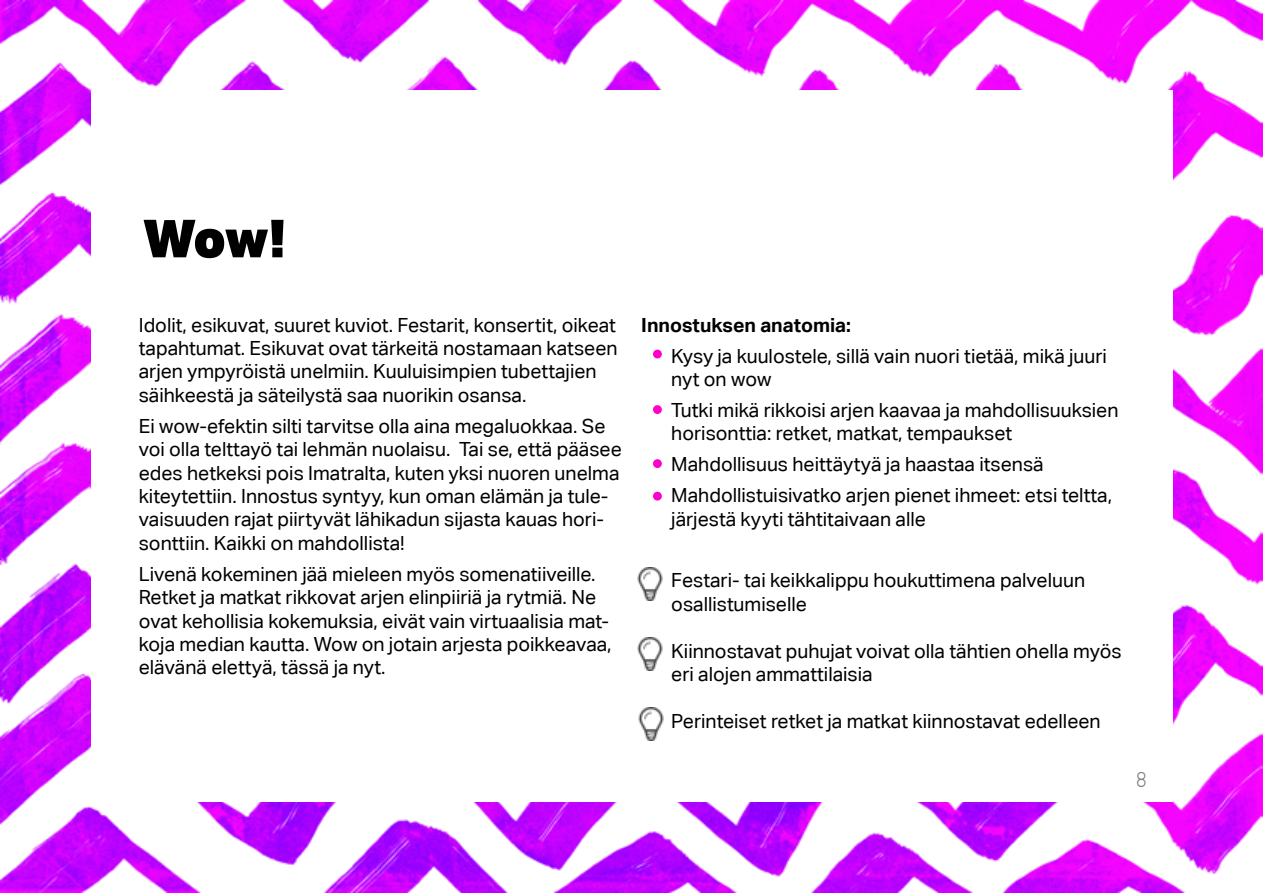
<style>
.page{position:relative;width:1263px;height:893px;background:#fff}
.page>*{position:absolute;margin:0;border:0;box-sizing:border-box;transform-origin:0 0}
.t1{font:900 52.5px "Aktiv Grotesk";color:#000}
.t2{font:21px "TSTAR Mono Round";color:#757575}
.t3{font:19.5px/23.4px "Aktiv Grotesk";color:#000}
.t4{font:700 19.5px "Aktiv Grotesk";color:#000}
</style>
<div class="page">
<img style="left:0;top:0;width:1263px;height:893px">
<div style="left:91px;top:91px;width:1081px;height:711px;background:#fff"></div>
<img style="left:637px;top:637px;width:26px;height:33px">
<img style="left:637px;top:567px;width:26px;height:33px">
<div style="left:653px;top:350px;width:9px;height:8px;background:#ff00cb;border-radius:50%"></div>
<div style="left:653px;top:405px;width:9px;height:9px;background:#ff00cb;border-radius:50%"></div>
<div style="left:653px;top:459px;width:9px;height:9px;background:#ff00cb;border-radius:50%"></div>
<div style="left:653px;top:492px;width:9px;height:9px;background:#ff00cb;border-radius:50%"></div>
<img style="left:638px;top:707px;width:26px;height:34px">
<h1 class="t1" style="left:142px;top:204px;width:145px">Wow!</h1>
<p class="t3" style="left:139px;top:313px;width:480px">Idolit, esikuvat, suuret kuviot. Festarit, konsertit, oikeat tapahtumat. Esikuvat ovat tärkeitä nostamaan katseen arjen ympyröistä unelmiin. Kuuluisimpien tubettajien säihkeestä ja säteilystä saa nuorikin osansa.</p>
<p class="t3" style="left:139px;top:414px;width:484px">Ei wow-efektin silti tarvitse olla aina megaluokkaa. Se voi olla telttayö tai lehmän nuolaisu. Tai se, että pääsee edes hetkeksi pois Imatralta, kuten yksi nuoren unelma kiteytettiin. Innostus syntyy, kun oman elämän ja tule&shy;vaisuuden rajat piirtyvät lähikadun sijasta kauas hori&shy;sonttiin. Kaikki on mahdollista!</p>
<p class="t3" style="left:139px;top:562px;width:474px">Livenä kokeminen jää mieleen myös somenatiiveille.<br>Retket ja matkat rikkovat arjen elinpiiriä ja rytmiä. Ne ovat kehollisia kokemuksia, eivät vain virtuaalisia mat&shy;koja median kautta. Wow on jotain arjesta poikkeavaa, elävänä elettyä, tässä ja nyt.</p>
<p class="t4" style="left:641px;top:313px;width:211px">Innostuksen anatomia:</p>
<p class="t3" style="left:671px;top:344px;width:437px">Kysy ja kuulostele, sillä vain nuori tietää, mikä juuri nyt on wow</p>
<p class="t3" style="left:671px;top:398px;width:449px">Tutki mikä rikkoisi arjen kaavaa ja mahdollisuuksien horisonttia: retket, matkat, tempaukset</p>
<p class="t3" style="left:671px;top:449px;width:442px;line-height:30.9px">Mahdollisuus heittäytyä ja haastaa itsensä<br>Mahdollistuisivatko arjen pienet ihmeet: etsi teltta,</p>
<p class="t3" style="left:671px;top:507px;width:256px">järjestä kyyti tähtitaivaan alle</p>
<p class="t3" style="left:671px;top:569px;width:415px">Festari- tai keikkalippu houkuttimena palveluun osallistumiselle</p>
<p class="t3" style="left:671px;top:639px;width:452px">Kiinnostavat puhujat voivat olla tähtien ohella myös eri alojen ammattilaisia</p>
<p class="t3" style="left:671px;top:709px;width:431px">Perinteiset retket ja matkat kiinnostavat edelleen</p>
<p class="t2" style="left:1135px;top:767px;width:14px">8</p>
</div>
